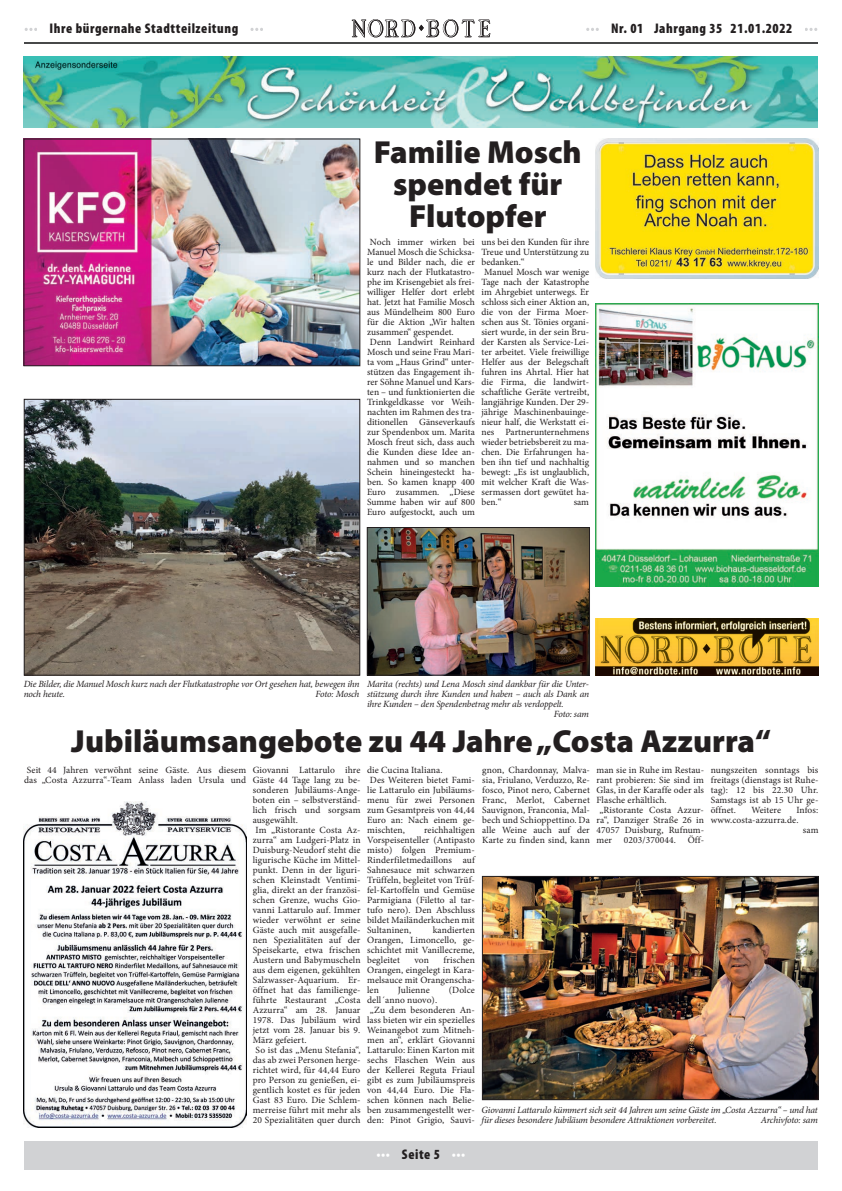
<style>
.page{position:relative;width:842px;height:1191px;background:#fff}
.page>*{position:absolute;margin:0;border:0;box-sizing:border-box;transform-origin:0 0}
.t1{font:900 32px/32px "Myriad Pro";color:#231f20;text-align:center}
.t2{font:900 condensed 14px "Myriad Pro";letter-spacing:.04em;color:#231f20}
.t3{font:900 condensed 14px "Myriad Pro";letter-spacing:.04em;color:#fff}
.t4{font:9.5px/10px "Minion Pro";color:#231f20}
.t5{font:italic 9.5px/10px "Minion Pro";letter-spacing:-.015em;color:#231f20}
.s1{color:#fff}
.s2{color:#231f20}
</style>
<div class="page">
<div style="left:24px;top:1141px;width:794px;height:28px;background:#d1d2d4"></div>
<svg style="left:586px;top:28px;width:13px;height:3px"></svg>
<svg style="left:805px;top:28px;width:12px;height:3px"></svg>
<svg style="left:25px;top:28px;width:12px;height:3px"></svg>
<svg style="left:250px;top:28px;width:13px;height:3px"></svg>
<svg style="left:352px;top:19px;width:138px;height:19px"></svg>
<hr style="left:24px;top:42px;width:794px;height:1px;background:#474849">
<img style="left:596px;top:139px;width:222px;height:139px">
<img style="left:596px;top:303px;width:222px;height:284px">
<img style="left:26px;top:141px;width:332px;height:223px">
<div style="left:24px;top:139px;width:336px;height:227px;border:1px solid #231f20"></div>
<img style="left:24px;top:57px;width:794px;height:71px">
<img style="left:24px;top:801px;width:222px;height:326px">
<img style="left:484px;top:878px;width:332px;height:219px">
<div style="left:482px;top:876px;width:336px;height:223px;border:1px solid #231f20"></div>
<img style="left:369px;top:529px;width:219px;height:144px">
<div style="left:367px;top:527px;width:223px;height:148px;border:1px solid #231f20"></div>
<img style="left:26px;top:401px;width:332px;height:272px">
<div style="left:24px;top:399px;width:336px;height:276px;border:1px solid #231f20"></div>
<img style="left:596px;top:618px;width:222px;height:57px">
<h2 class="t2" style="left:50px;top:23px;width:190px">Ihre bürgernahe Stadtteilzeitung</h2>
<h2 class="t2" style="left:611px;top:23px;width:183px">Nr. 01 <span class="s1">•</span> Jahrgang 35 <span class="s1">•</span>21.01.2022</h2>
<h1 class="t1" style="left:374px;top:139px;width:209px">Familie Mosch spendet für<br>Flutopfer</h1>
<p class="t4" style="left:367px;top:238px;width:109px">Noch immer wirken bei<br>Manuel Mosch die Schicksa&shy;le und Bilder nach, die er kurz nach der Flutkatastro&shy;phe im Krisengebiet als frei&shy;williger Helfer dort erlebt hat. Jetzt hat Familie Mosch aus Mündelheim 800 Euro für die Aktion „Wir halten zusammen“ gespendet.<br>Denn Landwirt Reinhard<br>Mosch und seine Frau Mari&shy;ta vom „Haus Grind“ unter&shy;stützen das Engagement ih&shy;rer Söhne Manuel und Kars&shy;ten – und funktionierten die<br>Trinkgeldkasse vor Weih&shy;nachten im Rahmen des tra&shy;ditionellen Gänseverkaufs zur Spendenbox um. Marita<br>Mosch freut sich, dass auch die Kunden diese Idee an&shy;nahmen und so manchen<br>Schein hineingesteckt ha&shy;ben. So kamen knapp 400<br>Euro zusammen. „Diese<br>Summe haben wir auf 800<br>Euro aufgestockt, auch um</p>
<p class="t4" style="left:481px;top:238px;width:109px">uns bei den Kunden für ihre<br>Treue und Unterstützung zu bedanken.“<br>Manuel Mosch war wenige<br>Tage nach der Katastrophe im Ahrgebiet unterwegs. Er schloss sich einer Aktion an, die von der Firma Moer&shy;schen aus St. Tönies organi&shy;siert wurde, in der sein Bru&shy;der Karsten als Service-Lei&shy;ter arbeitet. Viele freiwillige<br>Helfer aus der Belegschaft fuhren ins Ahrtal. Hier hat die Firma, die landwirt&shy;schaftliche Geräte vertreibt, langjährige Kunden. Der 29- jährige Maschinenbauinge&shy;nieur half, die Werkstatt ei&shy;nes Partnerunternehmens wieder betriebsbereit zu ma&shy;chen. Die Erfahrungen ha&shy;ben ihn tief und nachhaltig bewegt: „Es ist unglaublich, mit welcher Kraft die Was&shy;sermassen dort gewütet ha&shy;ben.“</p>
<p class="t4" style="left:574px;top:498px;width:17px">sam</p>
<p class="t5" style="left:24px;top:679px;width:337px">Die Bilder, die Manuel Mosch kurz nach der Flutkatastrophe vor Ort gesehen hat, bewegen ihn noch heute.</p>
<p class="t5" style="left:367px;top:679px;width:223px">Marita (rechts) und Lena Mosch sind dankbar für die Unter-</p>
<p class="t5" style="left:367px;top:689px;width:224px">stützung durch ihre Kunden und haben – auch als Dank an</p>
<p class="t5" style="left:367px;top:699px;width:198px">ihre Kunden – den Spendenbetrag mehr als verdoppelt.</p>
<p class="t5" style="left:554px;top:709px;width:37px">Foto: sam</p>
<p class="t5" style="left:316px;top:689px;width:45px">Foto: Mosch</p>
<h1 class="t1" style="left:71px;top:727px;width:701px">Jubiläumsangebote zu 44 Jahre „Costa Azzurra“</h1>
<p class="t4" style="left:24px;top:766px;width:109px">Seit 44 Jahren verwöhnt das „Costa Azzurra“-Team</p>
<p class="t4" style="left:138px;top:766px;width:109px">seine Gäste. Aus diesem<br>Anlass laden Ursula und</p>
<p class="t4" style="left:253px;top:766px;width:109px">Giovanni Lattarulo ihre<br>Gäste 44 Tage lang zu be&shy;sonderen Jubiläums-Ange&shy;boten ein – selbstverständ&shy;lich frisch und sorgsam ausgewählt.<br>Im „Ristorante Costa Az&shy;zurra“ am Ludgeri-Platz in<br>Duisburg-Neudorf steht die ligurische Küche im Mittel&shy;punkt. Denn in der liguri&shy;schen Kleinstadt Ventimi&shy;glia, direkt an der französi&shy;schen Grenze, wuchs Gio&shy;vanni Lattarulo auf. Immer wieder verwöhnt er seine<br>Gäste auch mit ausgefalle&shy;nen Spezialitäten auf der<br>Speisekarte, etwa frischen<br>Austern und Babymuscheln aus dem eigenen, gekühlten<br>Salzwasser-Aquarium. Er&shy;öffnet hat das familienge&shy;führte Restaurant „Costa<br>Azzurra“ am 28. Januar<br>1978. Das Jubiläum wird jetzt vom 28. Januar bis 9.<br>März gefeiert.<br>So ist das „Menu Stefania“, das ab zwei Personen herge&shy;richtet wird, für 44,44 Euro pro Person zu genießen, ei&shy;gentlich kostet es für jeden<br>Gast 83 Euro. Die Schlem&shy;merreise führt mit mehr als<br>20 Spezialitäten quer durch</p>
<p class="t4" style="left:367px;top:766px;width:109px">die Cucina Italiana.<br>Des Weiteren bietet Fami&shy;lie Lattarulo ein Jubiläums&shy;menu für zwei Personen zum Gesamtpreis von 44,44<br>Euro an: Nach einem ge&shy;mischten,</p>
<p class="t4" style="left:482px;top:766px;width:109px;text-align:justify">gnon, Chardonnay, Malva&shy;sia, Friulano, Verduzzo, Re&shy;fosco, Pinot nero, Cabernet Franc, Merlot, Cabernet Sauvignon, Franconia, Mal&shy;bech und Schioppettino. Da alle Weine auch auf der Karte zu finden sind, kann</p>
<p class="t4" style="left:596px;top:766px;width:109px">man sie in Ruhe im Restau&shy;rant probieren: Sie sind im<br>Glas, in der Karaffe oder als<br>Flasche erhältlich. „Ristorante Costa Azzur&shy;ra“, Danziger Straße 26 in<br>47057 Duisburg, Rufnum&shy;mer 0203/370044. Öff-</p>
<p class="t4" style="left:711px;top:766px;width:109px;text-align:justify">nungszeiten sonntags bis freitags (dienstags ist Ruhe&shy;tag): 12 bis 22.30 Uhr.<br>Samstags ist ab 15 Uhr ge&shy;öffnet.</p>
<p class="t4" style="left:751px;top:806px;width:31px">Weitere</p>
<p class="t4" style="left:796px;top:806px;width:23px">Infos:</p>
<p class="t4" style="left:711px;top:816px;width:89px">www.costa-azzurra.de.</p>
<p class="t4" style="left:803px;top:826px;width:17px">sam</p>
<p class="t4" style="left:367px;top:826px;width:109px;text-align:justify;text-indent:57px">reichhaltigen Vorspeisenteller (Antipasto misto) folgen Premium-Rinderfiletmedaillons auf Sahnesauce mit schwarzen Trüffeln, begleitet von Trüf&shy;fel-Kartoffeln und Gemüse Parmigiana (Filetto al tar&shy;tufo nero). Den Abschluss bildet Mailänderkuchen mit Sultaninen,</p>
<p class="t4" style="left:367px;top:926px;width:109px;text-align:justify;text-indent:66px">kandierten Orangen, Limoncello, ge&shy;schichtet mit Vanillecreme, begleitet</p>
<p class="t4" style="left:367px;top:956px;width:109px;text-align:justify;text-indent:76px">frischen Orangen, eingelegt in Kara&shy;melsauce mit Orangenscha&shy;len</p>
<p class="t4" style="left:414px;top:956px;width:16px">von</p>
<p class="t4" style="left:398px;top:986px;width:33px">Julienne</p>
<p class="t4" style="left:449px;top:986px;width:28px">(Dolce</p>
<p class="t4" style="left:367px;top:996px;width:109px">dell´anno nuovo).<br>„Zu dem besonderen An&shy;lass bieten wir ein spezielles<br>Weinangebot zum Mitneh&shy;men an“, erklärt Giovanni<br>Lattarulo: Einen Karton mit sechs Flaschen Wein aus der Kellerei Reguta Friaul gibt es zum Jubiläumspreis von 44,44 Euro. Die Fla&shy;schen können nach Belie&shy;ben zusammengestellt wer&shy;den: Pinot Grigio, Sauvi-</p>
<p class="t5" style="left:482px;top:1106px;width:337px">Giovanni Lattarulo kümmert sich seit 44 Jahren um seine Gäste im „Costa Azzurra“ – und hat für dieses besondere Jubiläum besondere Attraktionen vorbereitet.</p>
<p class="t5" style="left:761px;top:1116px;width:58px">Archivfoto: sam</p>
<h2 class="t3" style="left:376px;top:1149px;width:91px">••• <span class="s2">Seite 5</span> •••</h2>
</div>
